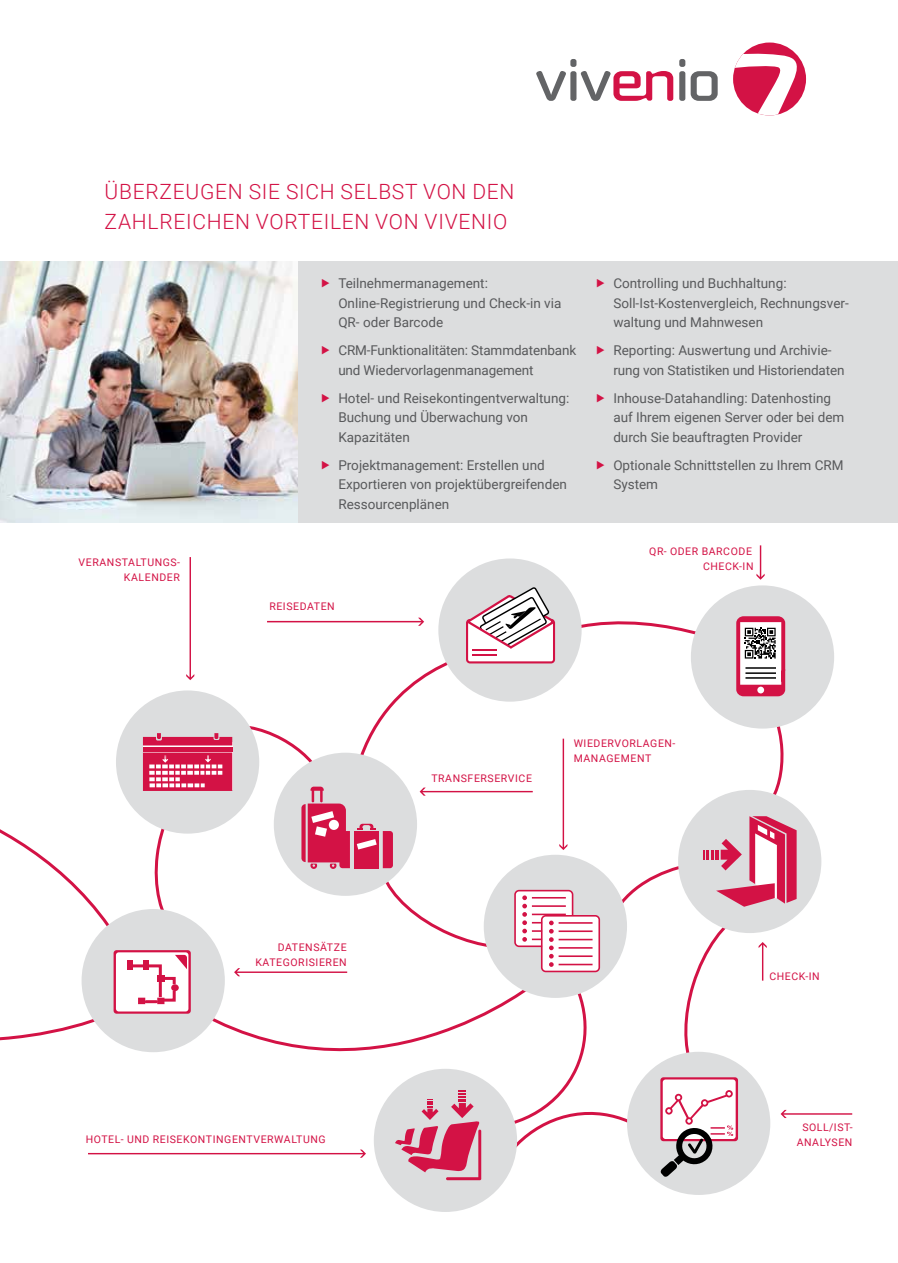
<style>
.page{position:relative;width:898px;height:1263px;background:#fff}
.page>*{position:absolute;margin:0;border:0;box-sizing:border-box;transform-origin:0 0}
.t1{font:300 21px/30px "Roboto";letter-spacing:.035em;color:#d31245}
.t2{font:13.5px/19.5px "Roboto";color:#58595b}
.t3{font:10.5px/15px "Roboto";letter-spacing:.055em;color:#d31245;text-align:right}
</style>
<div class="page">
<div style="left:0;top:261px;width:897px;height:261px;background:#dcddde"></div>
<div style="left:373px;top:1069px;width:144px;height:143px;background:#dcddde;border-radius:50%"></div>
<img style="left:0;top:261px;width:298px;height:261px">
<div style="left:626px;top:1052px;width:144px;height:143px;background:#dcddde;border-radius:50%"></div>
<div style="left:732px;top:43px;width:73px;height:72px;background:#d31245;border-radius:50%"></div>
<svg style="left:732px;top:53px;width:66px;height:62px"></svg>
<svg style="left:536px;top:71px;width:29px;height:30px"></svg>
<div style="left:570px;top:59px;width:6px;height:8px;background:#636466;border-radius:2px"></div>
<div style="left:570px;top:71px;width:6px;height:30px;background:#636466;border-radius:2px"></div>
<svg style="left:580px;top:71px;width:93px;height:30px"></svg>
<div style="left:679px;top:59px;width:6px;height:8px;background:#636466;border-radius:2px"></div>
<div style="left:679px;top:71px;width:6px;height:30px;background:#636466;border-radius:2px"></div>
<svg style="left:690px;top:71px;width:27px;height:30px"></svg>
<svg style="left:0;top:545px;width:851px;height:635px"></svg>
<h1 class="t1" style="left:105px;top:176px;width:411px">ÜBERZEUGEN SIE SICH SELBST VON DEN<br>ZAHLREICHEN VORTEILEN VON VIVENIO</h1>
<p class="t3" style="left:79px;top:555px;width:103px">VERANSTALTUNGS-<br>KALENDER</p>
<p class="t2" style="left:338px;top:274px;width:224px">Teilnehmermanagement:<br>Online-Registrierung und Check-in via<br>QR- oder Barcode</p>
<p class="t2" style="left:338px;top:341px;width:239px">CRM-Funktionalitäten: Stammdatenbank und Wiedervorlagenmanagement</p>
<p class="t2" style="left:338px;top:388px;width:232px">Hotel- und Reisekontingentverwaltung:<br>Buchung und Überwachung von<br>Kapazitäten</p>
<p class="t2" style="left:338px;top:455px;width:230px">Projektmanagement: Erstellen und<br>Exportieren von projektübergreifenden<br>Ressourcenplänen</p>
<p class="t3" style="left:269px;top:599px;width:67px">REISEDATEN</p>
<p class="t2" style="left:613px;top:274px;width:237px">Controlling und Buchhaltung:<br>Soll-Ist-Kostenvergleich, Rechnungsver&shy;waltung und Mahnwesen</p>
<p class="t2" style="left:613px;top:341px;width:233px">Reporting: Auswertung und Archivie&shy;rung von Statistiken und Historiendaten</p>
<p class="t2" style="left:613px;top:388px;width:232px">Inhouse-Datahandling: Datenhosting auf Ihrem eigenen Server oder bei dem durch Sie beauftragten Provider</p>
<p class="t2" style="left:613px;top:455px;width:232px">Optionale Schnittstellen zu Ihrem CRM<br>System</p>
<p class="t3" style="left:649px;top:543px;width:106px">QR- ODER BARCODE<br>CHECK-IN</p>
<p class="t3" style="left:255px;top:940px;width:93px">DATENSäTZE<br>KATEGORISIEREN</p>
<p class="t3" style="left:86px;top:1131px;width:241px">HOTEL- UND REISEKONTINGENTVERWALTUNG</p>
<p class="t3" style="left:431px;top:770px;width:102px">TRANSFERSERVICE</p>
<p class="t3" style="left:573px;top:735px;width:103px;text-align:left">WIEDERVORLAGEN-<br>MANAGEMENT</p>
<p class="t3" style="left:769px;top:969px;width:52px">CHECK-IN</p>
<p class="t3" style="left:796px;top:1119px;width:57px;text-align:center">SOLL/IST-<br>ANALySEN</p>
</div>
